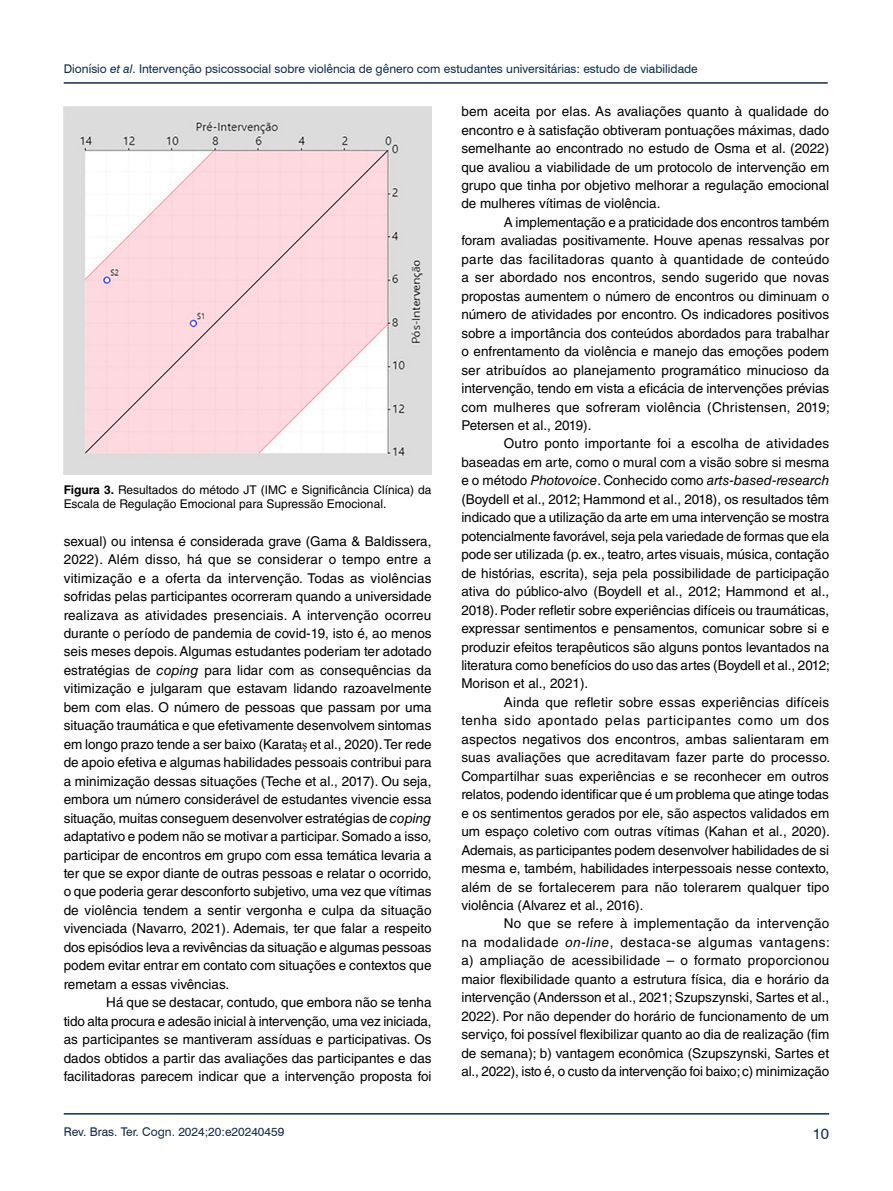
<style>
.page{position:relative;width:893px;height:1191px;background:#fff}
.page>*{position:absolute;margin:0;border:0;box-sizing:border-box;transform-origin:0 0}
.t1{font:15px "Swiss 721 BT";color:#142c46}
.t2{font:13.5px/18.5px "Helvetica LT Std";color:#000;text-align:justify}
.t3{font:12px "Swiss 721 BT";color:#142c46}
.t4{font:12px/14.4px "Helvetica LT Std";color:#000}
.s1{font-style:italic}
.s2{font-weight:700}
.s3{font-family:"Times New Roman"}
</style>
<div class="page">
<hr style="left:64px;top:82px;width:764px;height:2px;background:#142c46">
<hr style="left:64px;top:1113px;width:765px;height:1px;background:#142c46">
<img style="left:64px;top:106px;width:368px;height:368px">
<p class="t3" style="left:64px;top:61px;width:636px">Dionísio <span class="s1">et al</span>. Intervenção psicossocial sobre violência de gênero com estudantes universitárias: estudo de viabilidade</p>
<p class="t4" style="left:64px;top:482px;width:369px"><span class="s2">Figura 3.</span> Resultados do método JT (IMC e Significância Clínica) da<br>Escala de Regulação Emocional para Supressão Emocional.</p>
<p class="t2" style="left:64px;top:531px;width:369px">sexual) ou intensa é considerada grave (Gama &amp; Baldissera, 2022). Além disso, há que se considerar o tempo entre a vitimização e a oferta da intervenção. Todas as violências sofridas pelas participantes ocorreram quando a universidade realizava as atividades presenciais. A intervenção ocorreu durante o período de pandemia de covid-19, isto é, ao menos seis meses depois. Algumas estudantes poderiam ter adotado estratégias de <span class="s1">coping</span> para lidar com as consequências da vitimização e julgaram que estavam lidando razoavelmente bem com elas. O número de pessoas que passam por uma situação traumática e que efetivamente desenvolvem sintomas em longo prazo tende a ser baixo (Karata<span class="s3">ş</span> et al., 2020). Ter rede de apoio efetiva e algumas habilidades pessoais contribui para a minimização dessas situações (Teche et al., 2017). Ou seja, embora um número considerável de estudantes vivencie essa situação, muitas conseguem desenvolver estratégias de <span class="s1">coping </span>adaptativo e podem não se motivar a participar. Somado a isso, participar de encontros em grupo com essa temática levaria a ter que se expor diante de outras pessoas e relatar o ocorrido, o que poderia gerar desconforto subjetivo, uma vez que vítimas de violência tendem a sentir vergonha e culpa da situação vivenciada (Navarro, 2021). Ademais, ter que falar a respeito dos episódios leva a revivências da situação e algumas pessoas podem evitar entrar em contato com situações e contextos que remetam a essas vivências.</p>
<p class="t2" style="left:64px;top:993px;width:369px;text-indent:43px">Há que se destacar, contudo, que embora não se tenha tido alta procura e adesão inicial à intervenção, uma vez iniciada, as participantes se mantiveram assíduas e participativas. Os dados obtidos a partir das avaliações das participantes e das facilitadoras parecem indicar que a intervenção proposta foi</p>
<p class="t2" style="left:461px;top:102px;width:369px">bem aceita por elas. As avaliações quanto à qualidade do encontro e à satisfação obtiveram pontuações máximas, dado semelhante ao encontrado no estudo de Osma et al. (2022) que avaliou a viabilidade de um protocolo de intervenção em grupo que tinha por objetivo melhorar a regulação emocional de mulheres vítimas de violência.</p>
<p class="t2" style="left:461px;top:213px;width:370px;text-indent:43px">A implementação e a praticidade dos encontros também foram avaliadas positivamente. Houve apenas ressalvas por parte das facilitadoras quanto à quantidade de conteúdo a ser abordado nos encontros, sendo sugerido que novas propostas aumentem o número de encontros ou diminuam o número de atividades por encontro. Os indicadores positivos sobre a importância dos conteúdos abordados para trabalhar o enfrentamento da violência e manejo das emoções podem ser atribuídos ao planejamento programático minucioso da intervenção, tendo em vista a eficácia de intervenções prévias com mulheres que sofreram violência (Christensen, 2019; Petersen et al., 2019).</p>
<p class="t2" style="left:461px;top:434px;width:370px;text-indent:43px">Outro ponto importante foi a escolha de atividades baseadas em arte, como o mural com a visão sobre si mesma e o método <span class="s1">Photovoice</span>. Conhecido como <span class="s1">arts-based-research </span>(Boydell et al., 2012; Hammond et al., 2018), os resultados têm indicado que a utilização da arte em uma intervenção se mostra potencialmente favorável, seja pela variedade de formas que ela pode ser utilizada (p. ex., teatro, artes visuais, música, contação de histórias, escrita), seja pela possibilidade de participação ativa do público-alvo (Boydell et al., 2012; Hammond et al., 2018). Poder refletir sobre experiências difíceis ou traumáticas, expressar sentimentos e pensamentos, comunicar sobre si e produzir efeitos terapêuticos são alguns pontos levantados na literatura como benefícios do uso das artes (Boydell et al., 2012; Morison et al., 2021).</p>
<p class="t2" style="left:461px;top:693px;width:370px;text-indent:43px">Ainda que refletir sobre essas experiências difíceis tenha sido apontado pelas participantes como um dos aspectos negativos dos encontros, ambas salientaram em suas avaliações que acreditavam fazer parte do processo.<br>Compartilhar suas experiências e se reconhecer em outros relatos, podendo identificar que é um problema que atinge todas e os sentimentos gerados por ele, são aspectos validados em um espaço coletivo com outras vítimas (Kahan et al., 2020).<br>Ademais, as participantes podem desenvolver habilidades de si mesma e, também, habilidades interpessoais nesse contexto, além de se fortalecerem para não tolerarem qualquer tipo violência (Alvarez et al., 2016).</p>
<p class="t2" style="left:461px;top:914px;width:370px;text-indent:43px">No que se refere à implementação da intervenção na modalidade <span class="s1">on-line</span>, destaca-se algumas vantagens: a) ampliação de acessibilidade – o formato proporcionou maior flexibilidade quanto a estrutura física, dia e horário da intervenção (Andersson et al., 2021; Szupszynski, Sartes et al., 2022). Por não depender do horário de funcionamento de um serviço, foi possível flexibilizar quanto ao dia de realização (fim de semana); b) vantagem econômica (Szupszynski, Sartes et al., 2022), isto é, o custo da intervenção foi baixo; c) minimização</p>
<p class="t3" style="left:64px;top:1124px;width:222px">Rev. Bras. Ter. Cogn. 2024;20:e20240459</p>
<p class="t1" style="left:813px;top:1124px;width:18px">10</p>
</div>
